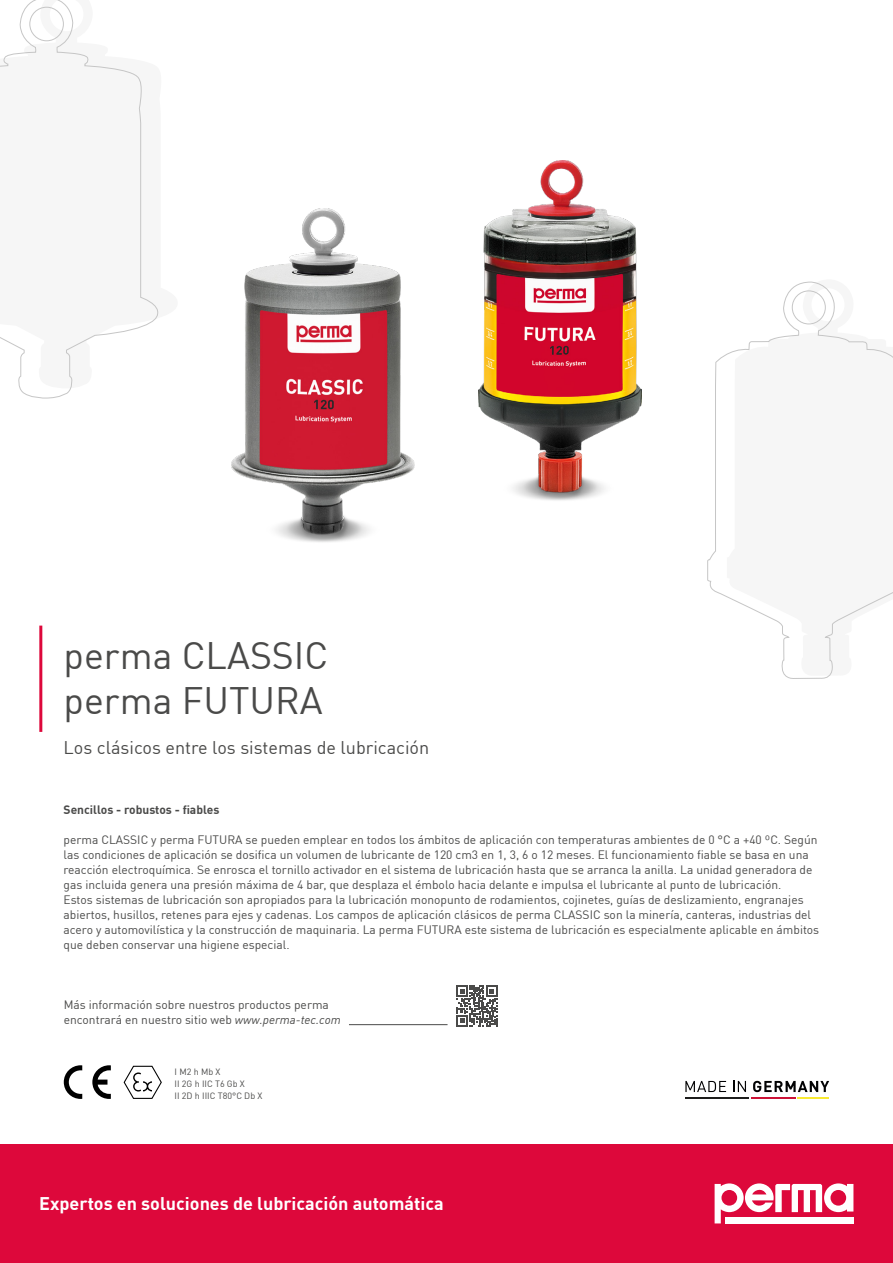
<style>
.page{position:relative;width:893px;height:1263px;background:#fff}
.page>*{position:absolute;margin:0;border:0;box-sizing:border-box;transform-origin:0 0}
.t1{font:37.5px/45px "DIN Pro";color:#4a4a49}
.t2{font:700 18px "DIN Pro";color:#fff}
.t3{font:18px "DIN Pro";color:#4a4a49}
.t4{font:12px/15px "DIN Pro";color:#4a4a49}
.t5{font:700 12px "DIN Pro";color:#4a4a49}
.t6{font:9px/12px "DIN Pro";color:#4a4a49}
.s1{font-style:italic}
</style>
<div class="page">
<div style="left:0;top:1144px;width:893px;height:119px;background:#dd083b"></div>
<svg style="left:715px;top:1183px;width:138px;height:40px"></svg>
<svg style="left:685px;top:1081px;width:41px;height:11px"></svg>
<svg style="left:733px;top:1081px;width:13px;height:11px"></svg>
<svg style="left:753px;top:1081px;width:76px;height:11px"></svg>
<hr style="left:685px;top:1097px;width:64px;height:2px;background:#1d1d1c">
<hr style="left:798px;top:1097px;width:31px;height:2px;background:#f9ea32">
<hr style="left:751px;top:1097px;width:45px;height:2px;background:#cc1236">
<img style="left:479px;top:160px;width:163px;height:341px">
<img style="left:231px;top:209px;width:183px;height:333px">
<svg style="left:707px;top:282px;width:186px;height:397px"></svg>
<svg style="left:0;top:0;width:159px;height:399px"></svg>
<svg style="left:123px;top:1065px;width:39px;height:34px"></svg>
<svg style="left:64px;top:1065px;width:18px;height:34px"></svg>
<svg style="left:92px;top:1065px;width:19px;height:34px"></svg>
<hr style="left:39px;top:626px;width:3px;height:106px;background:#dd083b">
<svg style="left:456px;top:985px;width:41px;height:41px"></svg>
<hr style="left:349px;top:1024px;width:99px;height:1px;background:#4a4a49">
<h1 class="t1" style="left:64px;top:631px;width:266px">perma CLASSIC perma FUTURA</h1>
<h2 class="t3" style="left:64px;top:734px;width:367px">Los clásicos entre los sistemas de lubricación</h2>
<p class="t5" style="left:64px;top:800px;width:157px">Sencillos - robustos - fiables</p>
<p class="t4" style="left:64px;top:831px;width:757px">perma CLASSIC y perma FUTURA se pueden emplear en todos los ámbitos de aplicación con temperaturas ambientes de 0 °C a +40 ºC. Según las condiciones de aplicación se dosifica un volumen de lubricante de 120 cm3 en 1, 3, 6 o 12 meses. El funcionamiento fiable se basa en una reacción electroquímica. Se enrosca el tornillo activador en el sistema de lubricación hasta que se arranca la anilla. La unidad generadora de gas incluida genera una presión máxima de 4 bar, que desplaza el émbolo hacia delante e impulsa el lubricante al punto de lubricación.<br>Estos sistemas de lubricación son apropiados para la lubricación monopunto de rodamientos, cojinetes, guías de deslizamiento, engranajes abiertos, husillos, retenes para ejes y cadenas. Los campos de aplicación clásicos de perma CLASSIC son la minería, canteras, industrias del acero y automovilística y la construcción de maquinaria. La perma FUTURA este sistema de lubricación es especialmente aplicable en ámbitos que deben conservar una higiene especial.</p>
<p class="t4" style="left:64px;top:996px;width:279px">Más información sobre nuestros productos perma encontrará en nuestro sitio web <span class="s1">www.perma-tec.com</span></p>
<p class="t6" style="left:175px;top:1065px;width:89px">I M2 h Mb X<br>II 2G h IIC T6 Gb X<br>II 2D h IIIC T80°C Db X</p>
<h2 class="t2" style="left:39px;top:1190px;width:406px">Expertos en soluciones de lubricación automática</h2>
</div>
